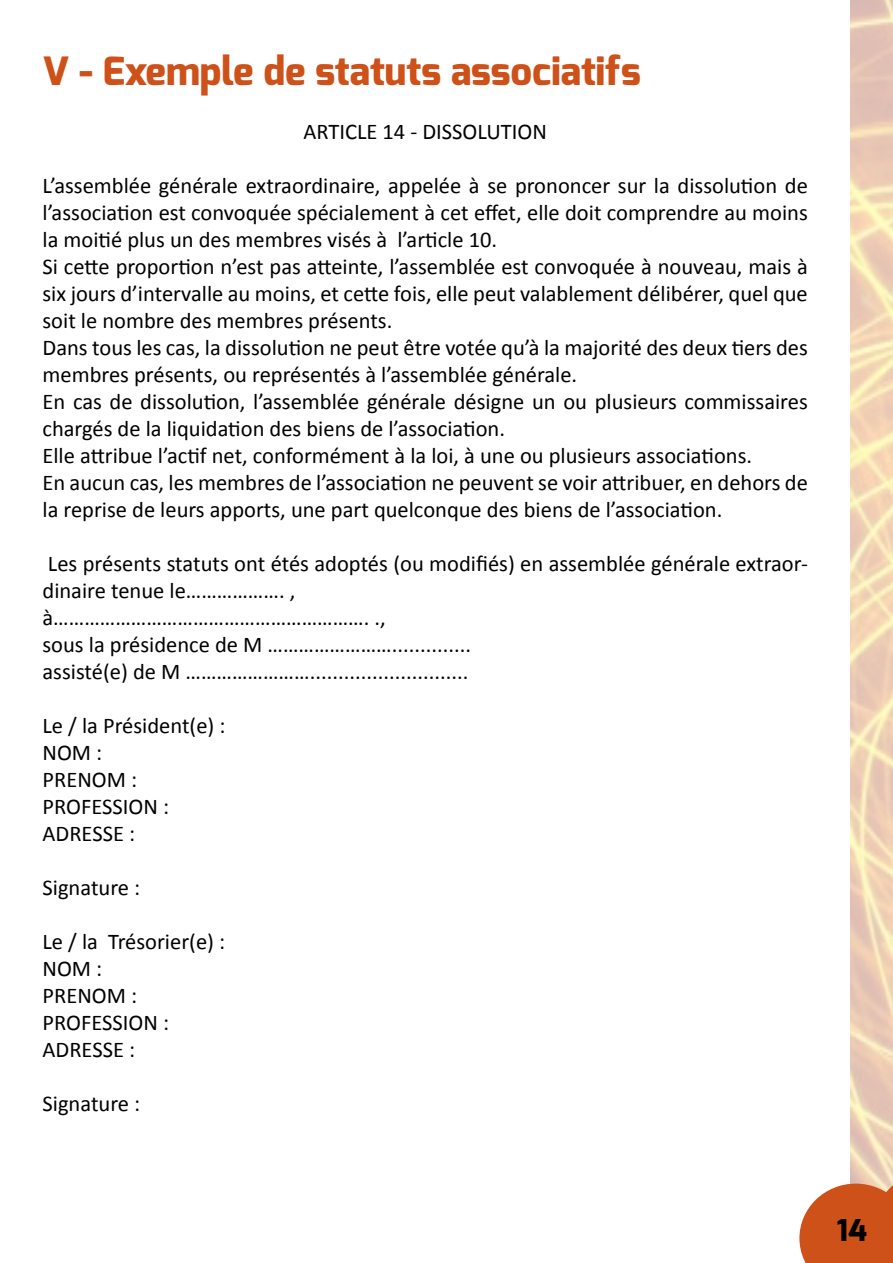
<style>
.page{position:relative;width:893px;height:1263px;background:#fff}
.page>*{position:absolute;margin:0;border:0;box-sizing:border-box;transform-origin:0 0}
.t1{font:800 39px "Exo";color:#cd5118}
.t2{font:800 30px "Exo";color:#000}
.t3{font:22.5px/27px "Calibri";color:#000}
</style>
<div class="page">
<svg style="left:799px;top:1171px;width:94px;height:92px"></svg>
<h1 class="t1" style="left:43px;top:46px;width:600px">V - Exemple de statuts associatifs</h1>
<p class="t3" style="left:303px;top:117px;width:245px">ARTICLE 14 - DISSOLUTION</p>
<p class="t3" style="left:43px;top:171px;width:767px">L’assemblée générale extraordinaire, appelée à se prononcer sur la dissolution de l’association est convoquée spécialement à cet effet, elle doit comprendre au moins la moitié plus un des membres visés à l’article 10.<br>Si cette proportion n’est pas atteinte, l’assemblée est convoquée à nouveau, mais à six jours d’intervalle au moins, et cette fois, elle peut valablement délibérer, quel que soit le nombre des membres présents.<br>Dans tous les cas, la dissolution ne peut être votée qu’à la majorité des deux tiers des membres présents, ou représentés à l’assemblée générale.<br>En cas de dissolution, l’assemblée générale désigne un ou plusieurs commissaires chargés de la liquidation des biens de l’association.<br>Elle attribue l’actif net, conformément à la loi, à une ou plusieurs associations.<br>En aucun cas, les membres de l’association ne peuvent se voir attribuer, en dehors de la reprise de leurs apports, une part quelconque des biens de l’association.</p>
<p class="t3" style="left:43px;top:549px;width:767px">Les présents statuts ont étés adoptés (ou modifiés) en assemblée générale extraor&shy;dinaire tenue le………………. ,<br>à……………………………………………………. .,<br>sous la présidence de M ……………………..............<br>assisté(e) de M ……………………............................</p>
<p class="t3" style="left:43px;top:711px;width:184px">Le / la Président(e) :<br>NOM :<br>PRENOM :<br>PROFESSION :<br>ADRESSE :</p>
<p class="t3" style="left:43px;top:873px;width:99px">Signature :</p>
<p class="t3" style="left:43px;top:927px;width:184px">Le / la Trésorier(e) :<br>NOM :<br>PRENOM :<br>PROFESSION :<br>ADRESSE :</p>
<p class="t3" style="left:43px;top:1089px;width:99px">Signature :</p>
<h2 class="t2" style="left:837px;top:1211px;width:32px">14</h2>
</div>
